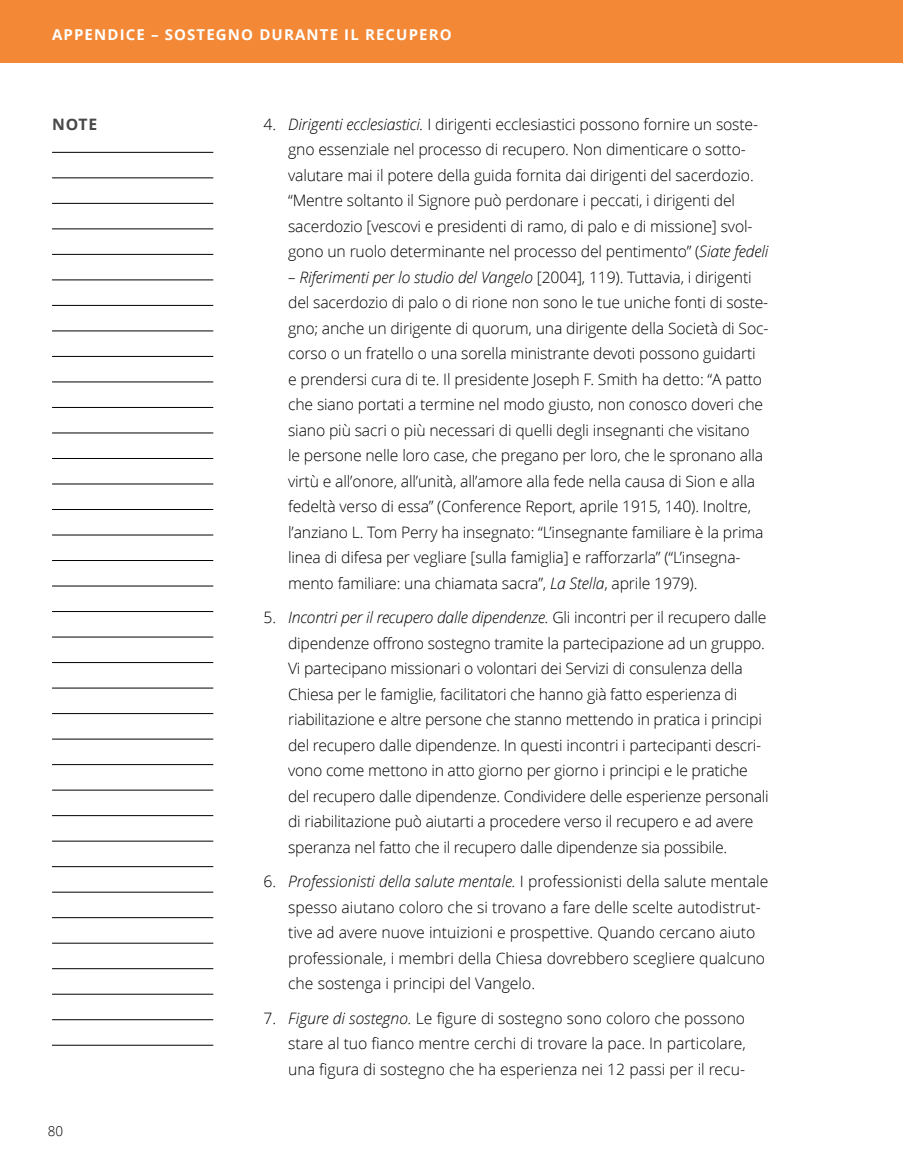
<style>
.page{position:relative;width:903px;height:1175px;background:#fff}
.page>*{position:absolute;margin:0;border:0;box-sizing:border-box;transform-origin:0 0}
.p2_decimal-1_next{font:300 15.75px/25.5px "Zoramlds Lat";letter-spacing:-.01em;color:#000}
.p2_decimal-1_last{font:300 15.75px/25.5px "Zoramlds Lat";color:#000;text-align:justify}
.t1{font:700 15.75px "Zoramlds Lat";color:#474747}
.t2{font:700 15px "Zoramlds Lat";color:#fff}
.t3{font:300 13.5px "Zoramlds Lat";color:#000}
.s1{font-style:italic}
</style>
<div class="page">
<hr style="left:52px;top:152px;width:161px;height:1px;background:#000">
<hr style="left:52px;top:177px;width:161px;height:1px;background:#000">
<hr style="left:52px;top:203px;width:161px;height:1px;background:#000">
<hr style="left:52px;top:228px;width:161px;height:1px;background:#000">
<hr style="left:52px;top:254px;width:161px;height:1px;background:#000">
<hr style="left:52px;top:279px;width:161px;height:1px;background:#000">
<hr style="left:52px;top:305px;width:161px;height:1px;background:#000">
<hr style="left:52px;top:330px;width:161px;height:1px;background:#000">
<hr style="left:52px;top:356px;width:161px;height:1px;background:#000">
<hr style="left:52px;top:381px;width:161px;height:1px;background:#000">
<hr style="left:52px;top:407px;width:161px;height:1px;background:#000">
<hr style="left:52px;top:432px;width:161px;height:1px;background:#000">
<hr style="left:52px;top:458px;width:161px;height:1px;background:#000">
<hr style="left:52px;top:483px;width:161px;height:1px;background:#000">
<hr style="left:52px;top:509px;width:161px;height:1px;background:#000">
<hr style="left:52px;top:534px;width:161px;height:1px;background:#000">
<hr style="left:52px;top:560px;width:161px;height:1px;background:#000">
<hr style="left:52px;top:585px;width:161px;height:1px;background:#000">
<hr style="left:52px;top:611px;width:161px;height:1px;background:#000">
<hr style="left:52px;top:636px;width:161px;height:1px;background:#000">
<hr style="left:52px;top:662px;width:161px;height:1px;background:#000">
<hr style="left:52px;top:687px;width:161px;height:1px;background:#000">
<hr style="left:52px;top:713px;width:161px;height:1px;background:#000">
<hr style="left:52px;top:738px;width:161px;height:1px;background:#000">
<hr style="left:52px;top:764px;width:161px;height:1px;background:#000">
<hr style="left:52px;top:789px;width:161px;height:1px;background:#000">
<hr style="left:52px;top:815px;width:161px;height:1px;background:#000">
<hr style="left:52px;top:840px;width:161px;height:1px;background:#000">
<hr style="left:52px;top:866px;width:161px;height:1px;background:#000">
<hr style="left:52px;top:891px;width:161px;height:1px;background:#000">
<hr style="left:52px;top:917px;width:161px;height:1px;background:#000">
<hr style="left:52px;top:942px;width:161px;height:1px;background:#000">
<hr style="left:52px;top:968px;width:161px;height:1px;background:#000">
<hr style="left:52px;top:993px;width:161px;height:1px;background:#000">
<hr style="left:52px;top:1019px;width:161px;height:1px;background:#000">
<hr style="left:52px;top:1044px;width:161px;height:1px;background:#000">
<div style="left:0;top:0;width:903px;height:63px;background:#f38836"></div>
<p class="t2" style="left:151px;top:24px;width:36px">– SOSTEGNOOSTEGNO</p>
<p class="t2" style="left:255px;top:24px;width:17px">DURANTEDURANTE</p>
<p class="t2" style="left:340px;top:24px;width:37px">ILIL RECUPERORECUPERO</p>
<p class="t2" style="left:48px;top:24px;width:27px">AA PPENDICEPPENDICE</p>
<p class="t2" style="left:147px;top:24px;width:23px">– S</p>
<p class="t1" style="left:52px;top:112px;width:47px">NOTE</p>
<p class="t3" style="left:48px;top:1121px;width:17px">80</p>
<p class="p2_decimal-1_next" style="left:288px;top:111px;width:482px;text-indent:-25px">4. <span class="s1">Dirigenti ecclesiastici.</span> I dirigenti ecclesiastici possono fornire un soste&shy;gno essenziale nel processo di recupero. Non dimenticare o sotto&shy;valutare mai il potere della guida fornita dai dirigenti del sacerdozio. “Mentre soltanto il Signore può perdonare i peccati, i dirigenti del sacerdozio [vescovi e presidenti di ramo, di palo e di missione] svol&shy;gono un ruolo determinante nel processo del pentimento” (<span class="s1">Siate fedeli</span></p>
<p class="p2_decimal-1_next" style="left:288px;top:264px;width:482px"><span class="s1">– Riferimenti per lo studio del Vangelo</span> [2004], 119). Tuttavia, i dirigenti del sacerdozio di palo o di rione non sono le tue uniche fonti di soste&shy;gno; anche un dirigente di quorum, una dirigente della Società di Soc&shy;corso o un fratello o una sorella ministrante devoti possono guidarti<br>e prendersi cura di te. Il presidente Joseph F. Smith ha detto: “A patto che siano portati a termine nel modo giusto, non conosco doveri che siano più sacri o più necessari di quelli degli insegnanti che visitano<br>le persone nelle loro case, che pregano per loro, che le spronano alla virtù e all’onore, all’unità, all’amore alla fede nella causa di Sion e alla fedeltà verso di essa” (Conference Report, aprile 1915, 140). Inoltre, l’anziano L. Tom Perry ha insegnato: “L’insegnante familiare è la prima linea di difesa per vegliare [sulla famiglia] e rafforzarla” (“L’insegna&shy;mento familiare: una chiamata sacra”, <span class="s1">La Stella</span>, aprile 1979).</p>
<p class="p2_decimal-1_next" style="left:288px;top:605px;width:482px;text-indent:-25px">5. <span class="s1">Incontri per il recupero dalle dipendenze.</span> Gli incontri per il recupero dalle dipendenze offrono sostegno tramite la partecipazione ad un gruppo.<br>Vi partecipano missionari o volontari dei Servizi di consulenza della Chiesa per le famiglie, facilitatori che hanno già fatto esperienza di riabilitazione e altre persone che stanno mettendo in pratica i principi del recupero dalle dipendenze. In questi incontri i partecipanti descri&shy;vono come mettono in atto giorno per giorno i principi e le pratiche del recupero dalle dipendenze. Condividere delle esperienze personali di riabilitazione può aiutarti a procedere verso il recupero e ad avere speranza nel fatto che il recupero dalle dipendenze sia possibile.</p>
<p class="p2_decimal-1_next" style="left:288px;top:869px;width:481px;text-indent:-25px">6. <span class="s1">Professionisti della salute mentale.</span> I professionisti della salute mentale spesso aiutano coloro che si trovano a fare delle scelte autodistrut&shy;tive ad avere nuove intuizioni e prospettive. Quando cercano aiuto professionale, i membri della Chiesa dovrebbero scegliere qualcuno che sostenga i principi del Vangelo.</p>
<p class="p2_decimal-1_last" style="left:288px;top:1005px;width:459px;text-indent:-25px">7. <span class="s1">Figure di sostegno.</span> Le figure di sostegno sono coloro che possono stare al tuo fianco mentre cerchi di trovare la pace. In particolare, una figura di sostegno che ha esperienza nei 12 passi per il recu-</p>
</div>
